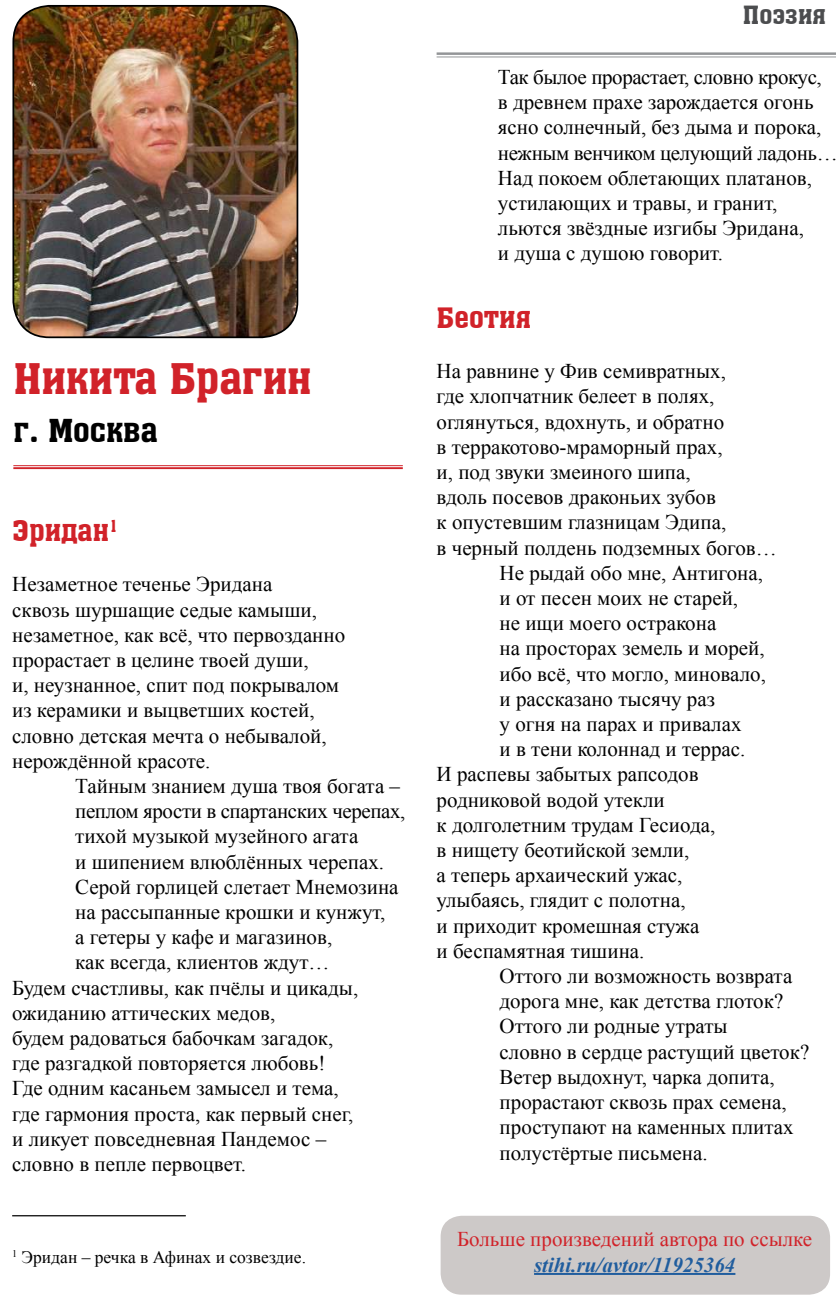
<style>
.page{position:relative;width:836px;height:1305px;background:#fff}
.page>*{position:absolute;margin:0;border:0;box-sizing:border-box;transform-origin:0 0}
.t1{font:42px "a Assuan";letter-spacing:-.01em;color:#d12229}
.t2{font:31.5px "a Assuan";letter-spacing:-.01em;color:#000}
.t3{font:28px "a Assuan";color:#d12229}
.t4{font:24.5px "a Assuan";color:#4c4d4f}
.t5{font:21px/25.2px "Times New Roman";color:#000}
.t6{font:21px "Times New Roman";color:#d12229}
.t7{font:21px "Times New Roman";letter-spacing:-.02em;color:#000}
.t8{font:italic 700 21px "Times New Roman";color:#205d9e}
.t9{font:17.5px "Times New Roman";color:#000}
</style>
<div class="page">
<hr style="left:437px;top:52px;width:399px;height:3px;background:#939597">
<hr style="left:437px;top:57px;width:399px;height:1px;background:#939597">
<img style="left:13px;top:6px;width:284px;height:331px">
<div style="left:12px;top:5px;width:286px;height:333px;border:2px solid #000;border-radius:36px"></div>
<hr style="left:13px;top:465px;width:390px;height:1px;background:#d12229">
<hr style="left:13px;top:467px;width:390px;height:2px;background:#d12229">
<div style="left:441px;top:1215px;width:389px;height:79px;background:#cdc9c8;border-radius:21px"></div>
<hr style="left:534px;top:1273px;width:201px;height:2px;background:#205d9e">
<hr style="left:12px;top:1215px;width:174px;height:1px;background:#000">
<h1 class="t1" style="left:13px;top:356px;width:300px">Никита Брагин</h1>
<h2 class="t2" style="left:13px;top:413px;width:146px">г. Москва</h2>
<h3 class="t3" style="left:12px;top:515px;width:108px">Эридан<sup>1</sup></h3>
<p class="t5" style="left:12px;top:571px;width:335px">Незаметное теченье Эридана<br>сквозь шуршащие седые камыши, незаметное, как всё, что первозданно прорастает в целине твоей души,<br>и, неузнанное, спит под покрывалом из керамики и выцветших костей, словно детская мечта о небывалой, нерождённой красоте.</p>
<p class="t5" style="left:75px;top:773px;width:326px">Тайным знанием душа твоя богата –</p>
<p class="t7" style="left:75px;top:797px;width:332px">пеплом ярости в спартанских черепах,</p>
<p class="t5" style="left:75px;top:823px;width:285px">тихой музыкой музейного агата</p>
<p class="t5" style="left:75px;top:848px;width:310px">и шипением влюблённых черепах.</p>
<p class="t5" style="left:75px;top:874px;width:325px">Серой горлицей слетает Мнемозина</p>
<p class="t5" style="left:75px;top:899px;width:312px">на рассыпанные крошки и кунжут,</p>
<p class="t5" style="left:75px;top:924px;width:259px">а гетеры у кафе и магазинов,</p>
<p class="t5" style="left:75px;top:949px;width:256px">как всегда, клиентов ждут…</p>
<p class="t5" style="left:12px;top:974px;width:348px">Будем счастливы, как пчёлы и цикады,</p>
<p class="t5" style="left:12px;top:1000px;width:265px">ожиданию аттических медов,</p>
<p class="t5" style="left:12px;top:1025px;width:323px">будем радоваться бабочкам загадок,</p>
<p class="t5" style="left:12px;top:1050px;width:315px">где разгадкой повторяется любовь!</p>
<p class="t5" style="left:12px;top:1075px;width:328px">Где одним касаньем замысел и тема,</p>
<p class="t5" style="left:12px;top:1100px;width:343px">где гармония проста, как первый снег,</p>
<p class="t5" style="left:12px;top:1126px;width:315px">и ликует повседневная Пандемос –</p>
<p class="t5" style="left:12px;top:1151px;width:235px">словно в пепле первоцвет.</p>
<p class="t9" style="left:12px;top:1245px;width:295px"><sup>1</sup> Эридан – речка в Афинах и созвездие.</p>
<p class="t4" style="left:743px;top:2px;width:85px">Поэзия</p>
<p class="t5" style="left:498px;top:64px;width:341px">Так былое прорастает, словно крокус,<br>в древнем прахе зарождается огонь ясно солнечный, без дыма и порока, нежным венчиком целующий ладонь…<br>Над покоем облетающих платанов, устилающих и травы, и гранит, льются звёздные изгибы Эридана,<br>и душа с душою говорит.</p>
<h3 class="t3" style="left:437px;top:302px;width:96px">Беотия</h3>
<p class="t5" style="left:437px;top:358px;width:291px">На равнине у Фив семивратных,</p>
<p class="t5" style="left:437px;top:383px;width:279px">где хлопчатник белеет в полях,</p>
<p class="t5" style="left:437px;top:408px;width:289px">оглянуться, вдохнуть, и обратно</p>
<p class="t5" style="left:437px;top:434px;width:288px">в терракотово-мраморный прах,</p>
<p class="t5" style="left:437px;top:459px;width:256px">и, под звуки змеиного шипа,</p>
<p class="t5" style="left:437px;top:484px;width:281px">вдоль посевов драконьих зубов</p>
<p class="t5" style="left:437px;top:509px;width:291px">к опустевшим глазницам Эдипа,</p>
<p class="t5" style="left:437px;top:534px;width:342px">в черный полдень подземных богов…</p>
<p class="t5" style="left:500px;top:560px;width:265px">Не рыдай обо мне, Антигона,</p>
<p class="t5" style="left:500px;top:585px;width:240px">и от песен моих не старей,</p>
<p class="t5" style="left:500px;top:610px;width:218px">не ищи моего остракона</p>
<p class="t5" style="left:500px;top:635px;width:266px">на просторах земель и морей,</p>
<p class="t5" style="left:500px;top:660px;width:268px">ибо всё, что могло, миновало,</p>
<p class="t5" style="left:500px;top:686px;width:217px">и рассказано тысячу раз</p>
<p class="t5" style="left:500px;top:711px;width:243px">у огня на парах и привалах</p>
<p class="t5" style="left:500px;top:736px;width:247px">и в тени колоннад и террас.</p>
<p class="t5" style="left:437px;top:761px;width:263px">И распевы забытых рапсодов</p>
<p class="t5" style="left:437px;top:786px;width:230px">родниковой водой утекли</p>
<p class="t5" style="left:437px;top:812px;width:280px">к долголетним трудам Гесиода,</p>
<p class="t5" style="left:437px;top:837px;width:254px">в нищету беотийской земли,</p>
<p class="t5" style="left:437px;top:862px;width:247px">а теперь архаический ужас,</p>
<p class="t5" style="left:437px;top:887px;width:250px">улыбаясь, глядит с полотна,</p>
<p class="t5" style="left:437px;top:912px;width:264px">и приходит кромешная стужа</p>
<p class="t5" style="left:437px;top:938px;width:209px">и беспамятная тишина.</p>
<p class="t5" style="left:500px;top:963px;width:294px">Оттого ли возможность возврата</p>
<p class="t5" style="left:500px;top:988px;width:285px">дорога мне, как детства глоток?</p>
<p class="t5" style="left:500px;top:1013px;width:230px">Оттого ли родные утраты</p>
<p class="t5" style="left:500px;top:1038px;width:311px">словно в сердце растущий цветок?</p>
<p class="t5" style="left:500px;top:1064px;width:277px">Ветер выдохнут, чарка допита,</p>
<p class="t5" style="left:500px;top:1089px;width:289px">прорастают сквозь прах семена,</p>
<p class="t5" style="left:500px;top:1114px;width:296px">проступают на каменных плитах</p>
<p class="t5" style="left:500px;top:1139px;width:210px">полустёртые письмена.</p>
<p class="t6" style="left:457px;top:1225px;width:357px">Больше произведений автора по ссылке</p>
<p class="t8" style="left:534px;top:1250px;width:203px">stihi.ru/avtor/11925364</p>
</div>
